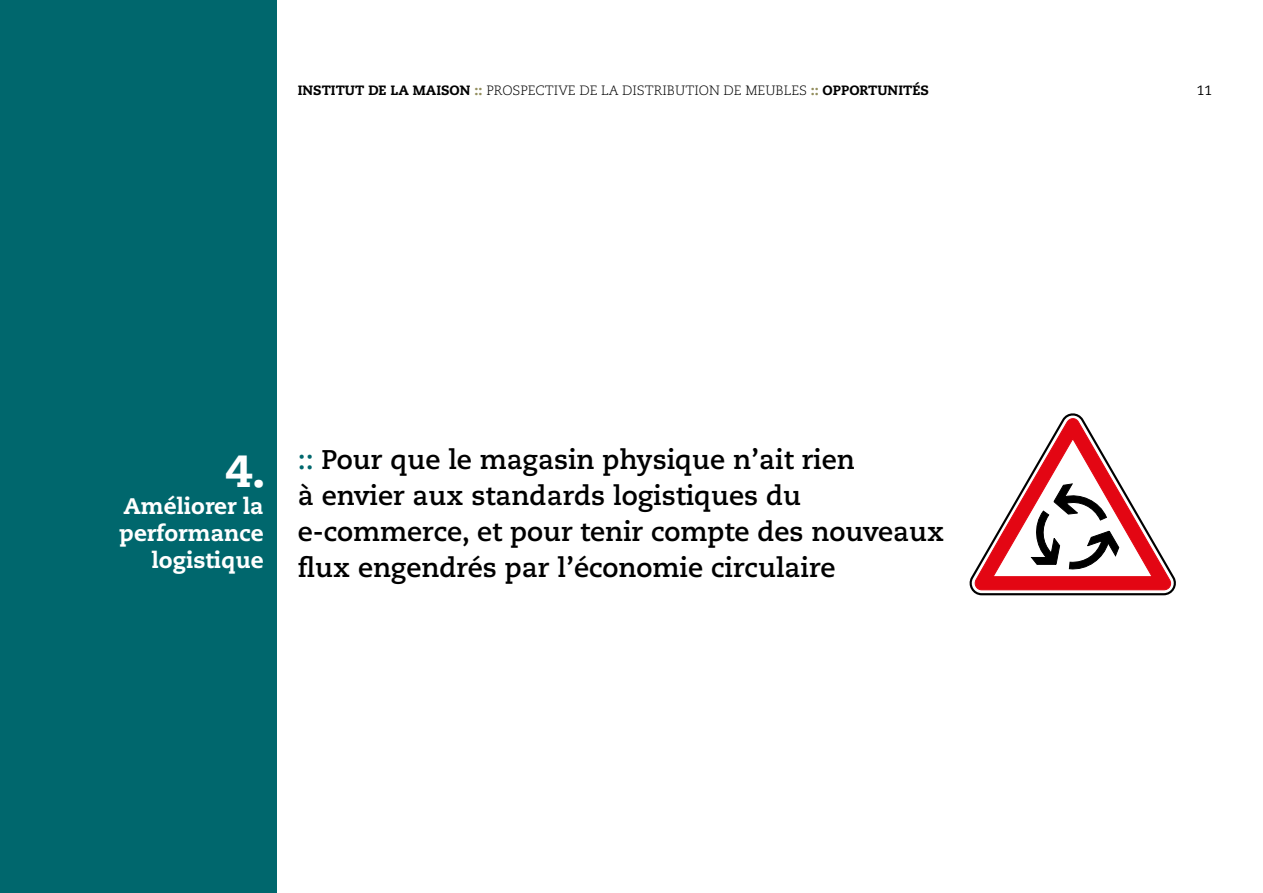
<style>
.page{position:relative;width:1263px;height:893px;background:#fff}
.page>*{position:absolute;margin:0;border:0;box-sizing:border-box;transform-origin:0 0}
.t1{font:800 45px "Caecilia LT Pro 85";color:#fff}
.t2{font:700 27px/36px "Caecilia LT Pro 75";color:#000}
.t3{font:800 22.5px/27px "Caecilia LT Pro 85";color:#fff;text-align:right}
.t4{font:300 13.5px "Caecilia LT Pro 45";color:#000}
.t5{font:13.5px "Caecilia LT Pro 55 Roman";color:#000}
.s1{font-family:"Caecilia LT Pro 85";font-weight:800}
.s2{font-family:"Caecilia LT Pro 85";font-weight:800;color:#938e5e}
.s3{color:#00676d}
</style>
<div class="page">
<div style="left:0;top:0;width:276px;height:893px;background:#00676d"></div>
<svg style="left:969px;top:413px;width:207px;height:182px"></svg>
<p class="t4" style="left:298px;top:82px;width:633px"><span class="s1">INSTITUT DE LA MAISON</span> <span class="s2">::</span> PROSPECTIVE DE LA DISTRIBUTION DE MEUBLES <span class="s2">::</span> <span class="s1">OPPORTUNITÉS</span></p>
<p class="t5" style="left:1197px;top:82px;width:17px">11</p>
<h1 class="t1" style="left:225px;top:440px;width:41px">4.</h1>
<p class="t3" style="left:119px;top:492px;width:146px">Améliorer la performance logistique</p>
<p class="t2" style="left:298px;top:441px;width:648px"><span class="s3">::</span> Pour que le magasin physique n’ait rien<br>à envier aux standards logistiques du e-commerce, et pour tenir compte des nouveaux flux engendrés par l’économie circulaire</p>
</div>
